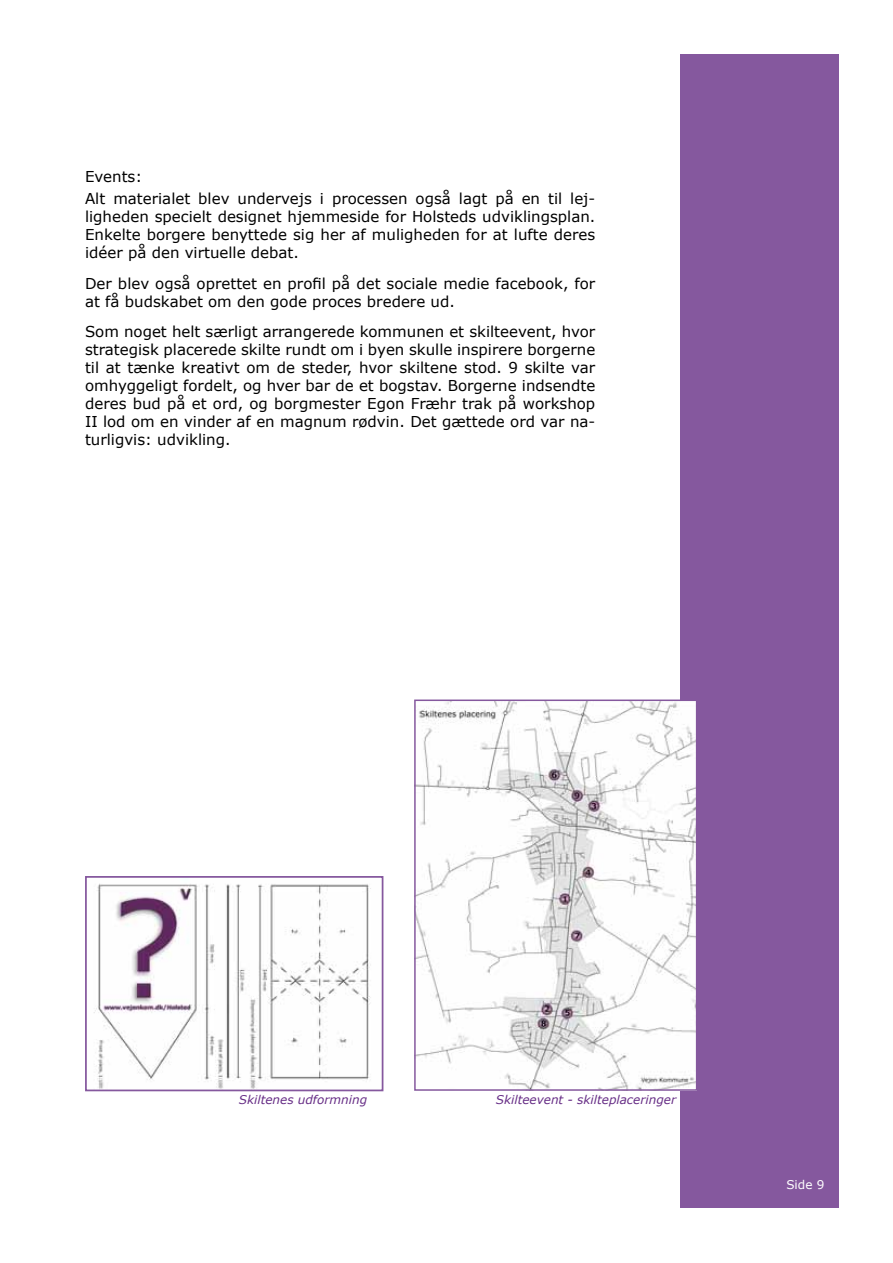
<style>
.page{position:relative;width:893px;height:1263px;background:#fff}
.page>*{position:absolute;margin:0;border:0;box-sizing:border-box;transform-origin:0 0}
.t1{font:15px/18px "Verdana";color:#000}
.t2{font:italic 12px "Verdana";color:#672e86}
.t3{font:12px "Verdana";color:#fff}
</style>
<div class="page">
<div style="left:680px;top:54px;width:159px;height:1154px;background:#85589e"></div>
<img style="left:94px;top:883px;width:277px;height:205px">
<div style="left:85px;top:876px;width:298px;height:215px;border:2px solid #85589e"></div>
<img style="left:417px;top:702px;width:277px;height:386px">
<div style="left:414px;top:699px;width:283px;height:392px;border:2px solid #85589e"></div>
<p class="t1" style="left:85px;top:165px;width:512px;line-height:22.2px">Events:<br>Alt materialet blev undervejs i processen også lagt på en til lej-</p>
<p class="t1" style="left:85px;top:207px;width:512px;text-align:justify">ligheden specielt designet hjemmeside for Holsteds udviklingsplan.<br>Enkelte borgere benyttede sig her af muligheden for at lufte deres idéer på den virtuelle debat.</p>
<p class="t1" style="left:85px;top:274px;width:512px">Der blev også oprettet en profil på det sociale medie facebook, for at få budskabet om den gode proces bredere ud.</p>
<p class="t1" style="left:85px;top:322px;width:512px;text-align:justify">Som noget helt særligt arrangerede kommunen et skilteevent, hvor strategisk placerede skilte rundt om i byen skulle inspirere borgerne til at tænke kreativt om de steder, hvor skiltene stod. 9 skilte var omhyggeligt fordelt, og hver bar de et bogstav. Borgerne indsendte deres bud på et ord, og borgmester Egon Fræhr trak på workshop II lod om en vinder af en magnum rødvin. Det gættede ord var na&shy;turligvis: udvikling.</p>
<p class="t2" style="left:239px;top:1092px;width:130px">Skiltenes udformning</p>
<p class="t2" style="left:496px;top:1092px;width:182px">Skilteevent - skilteplaceringer</p>
<p class="t3" style="left:786px;top:1176px;width:39px">Side 9</p>
</div>
